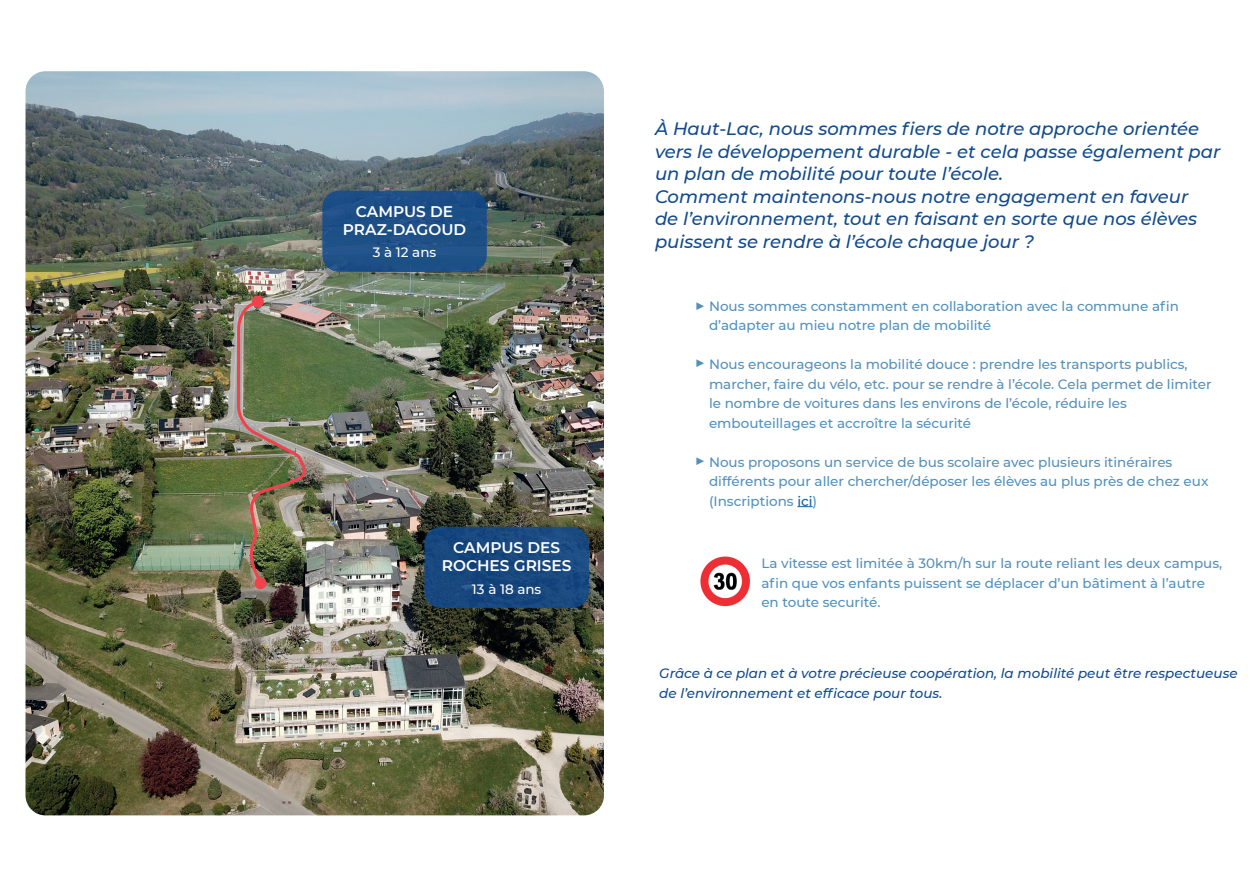
<style>
.page{position:relative;width:1259px;height:893px;background:#fff}
.page>*{position:absolute;margin:0;border:0;box-sizing:border-box;transform-origin:0 0}
.t1{font:italic 500 18px/22.5px "Montserrat";color:#124a8e}
.t2{font:18px "Montserrat";color:#5390bd}
.t3{font:600 15.3px/18.5px "Montserrat";color:#fff;text-align:center}
.t4{font:500 13.5px/19.5px "Montserrat";color:#5390bd}
.t5{font:italic 500 13.5px/19.5px "Montserrat";color:#124a8e}
.t6{font:500 13.5px "Montserrat";color:#fff}
.s1{color:#175d9e}
</style>
<div class="page">
<img style="left:26px;top:71px;width:578px;height:744px">
<div style="left:322px;top:191px;width:165px;height:81px;background:#1d5086;border-radius:17px"></div>
<div style="left:424px;top:527px;width:165px;height:81px;background:#18487e;border-radius:17px"></div>
<svg style="left:797px;top:506px;width:15px;height:1px"></svg>
<img style="left:700px;top:556px;width:50px;height:51px">
<img style="left:235px;top:298px;width:75px;height:289px">
<div style="left:252px;top:296px;width:12px;height:12px;background:#ee434d;border-radius:50%"></div>
<div style="left:254px;top:577px;width:12px;height:12px;background:#ee434d;border-radius:50%"></div>
<p class="t3" style="left:343px;top:201px;width:125px">CAMPUS DE<br>PRAZ-DAGOUD</p>
<p class="t6" style="left:373px;top:243px;width:65px">3 à 12 ans</p>
<p class="t3" style="left:442px;top:537px;width:131px">CAMPUS DES<br>ROCHES GRISES</p>
<p class="t6" style="left:472px;top:579px;width:71px">13 à 18 ans</p>
<p class="t1" style="left:655px;top:117px;width:567px">À Haut-Lac, nous sommes fiers de notre approche orientée vers le développement durable - et cela passe également par un plan de mobilité pour toute l’école.<br>Comment maintenons-nous notre engagement en faveur<br>de l’environnement, tout en faisant en sorte que nos élèves puissent se rendre à l’école chaque jour ?</p>
<p class="t4" style="left:709px;top:296px;width:471px">Nous sommes constamment en collaboration avec la commune afin d’adapter au mieu notre plan de mobilité</p>
<p class="t4" style="left:709px;top:354px;width:504px">Nous encourageons la mobilité douce : prendre les transports publics, marcher, faire du vélo, etc. pour se rendre à l’école. Cela permet de limiter le nombre de voitures dans les environs de l’école, réduire les embouteillages et accroître la sécurité</p>
<p class="t4" style="left:709px;top:451px;width:501px">Nous proposons un service de bus scolaire avec plusieurs itinéraires différents pour aller chercher/déposer les élèves au plus près de chez eux (Inscriptions <span class="s1">ici</span>)</p>
<h1 class="t2" style="left:694px;top:292px;width:12px">▶</h1>
<h1 class="t2" style="left:694px;top:350px;width:12px">▶</h1>
<h1 class="t2" style="left:694px;top:447px;width:12px">▶</h1>
<p class="t4" style="left:761px;top:553px;width:462px">La vitesse est limitée à 30km/h sur la route reliant les deux campus, afin que vos enfants puissent se déplacer d’un bâtiment à l’autre en toute securité.</p>
<p class="t5" style="left:659px;top:663px;width:580px">Grâce à ce plan et à votre précieuse coopération, la mobilité peut être respectueuse de l’environnement et efficace pour tous.</p>
</div>
